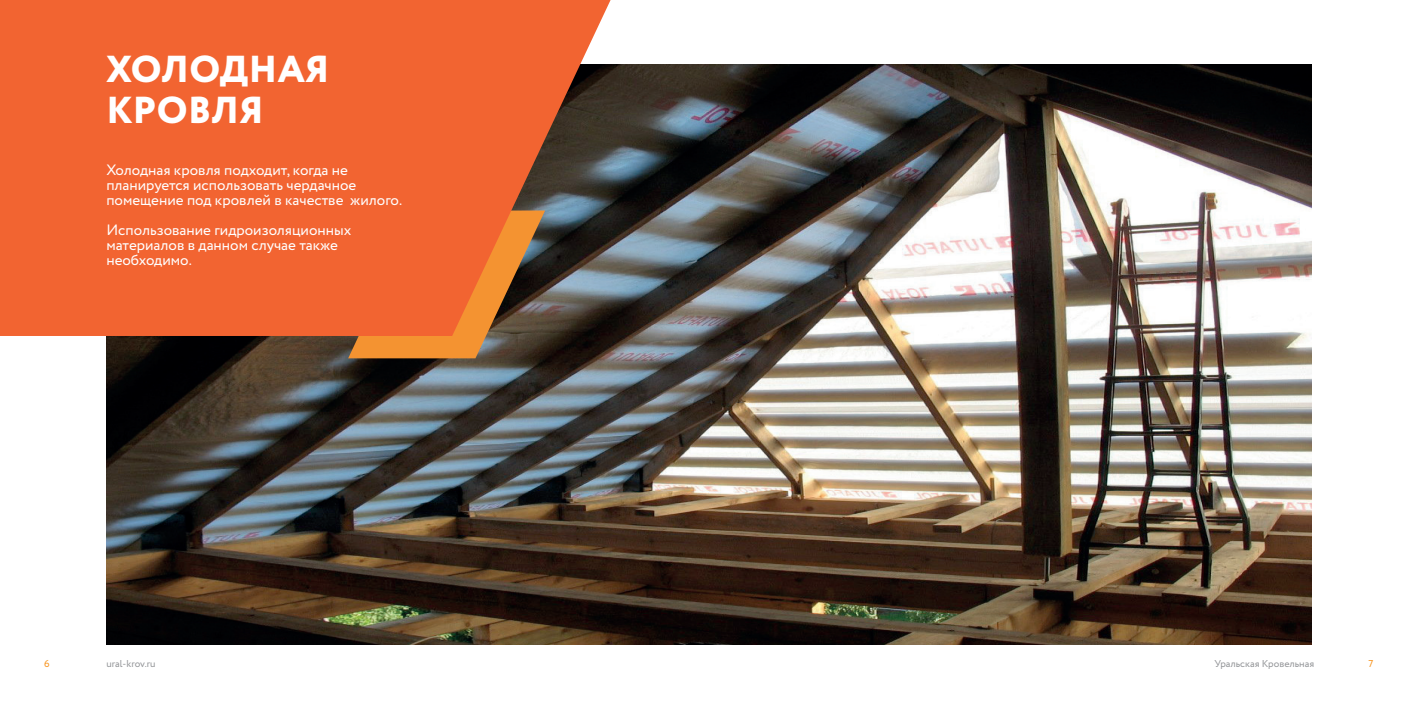
<style>
.page{position:relative;width:1418px;height:709px;background:#fff}
.page>*{position:absolute;margin:0;border:0;box-sizing:border-box;transform-origin:0 0}
.t1{font:800 37.5px/41.2px "Circe";letter-spacing:.01em;color:#fff}
.t2{font:15px/15px "Circe";color:#fff}
.t3{font:10px "Circe";color:#939598}
.t4{font:10px "Circe";color:#f7931d}
</style>
<div class="page">
<img style="left:106px;top:64px;width:1205px;height:580px">
<svg style="left:348px;top:336px;width:197px;height:22px;background:#b97836"></svg>
<svg style="left:0;top:0;width:610px;height:336px;background:#df6132"></svg>
<h1 class="t1" style="left:106px;top:51px;width:224px">ХОЛОДНАЯ<br>КРОВЛЯ</h1>
<p class="t2" style="left:106px;top:162px;width:297px">Холодная кровля подходит, когда не планируется использовать чердачное помещение под кровлей в качестве жилого.</p>
<p class="t2" style="left:106px;top:222px;width:246px">Использование гидроизоляционных материалов в данном случае также необходимо.</p>
<p class="t4" style="left:44px;top:657px;width:7px">6</p>
<p class="t3" style="left:106px;top:657px;width:51px">ural-krov.ru</p>
<p class="t3" style="left:1214px;top:657px;width:101px">Уральская Кровельная</p>
<p class="t4" style="left:1368px;top:657px;width:6px">7</p>
</div>
